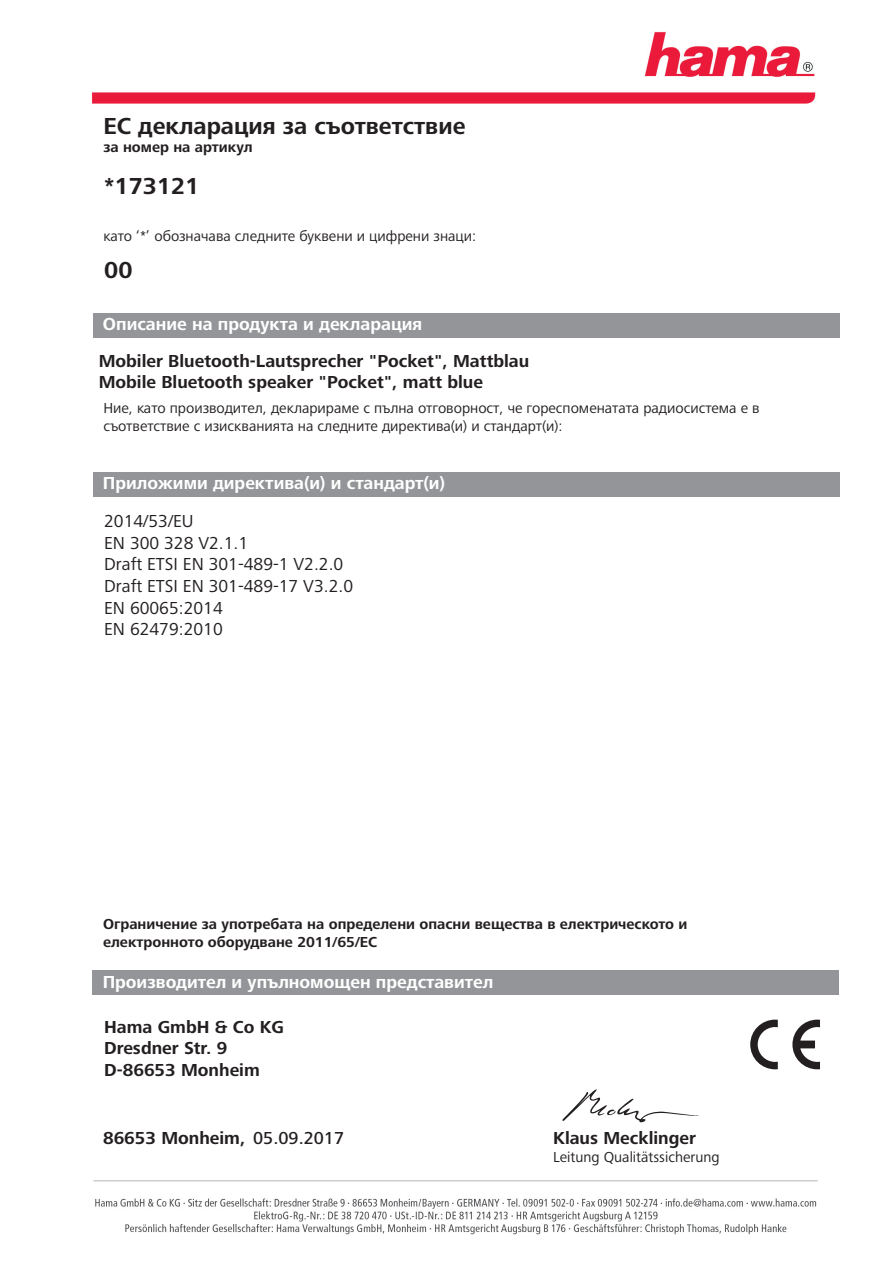
<style>
.page{position:relative;width:893px;height:1263px;background:#fff}
.page>*{position:absolute;margin:0;border:0;box-sizing:border-box;transform-origin:0 0}
.t1{font:700 24px "+STSKSF Frutiger Next LTW1 G";color:#231f20}
.t2{font:700 24px "+TFBJBY Frutiger Next LTW1 G";color:#231f20}
.t3{font:700 18px/21.6px "+STSKSF Frutiger Next LTW1 G";color:#231f20}
.t4{font:18px/21.6px "+PASRLL Frutiger Next LTW1 G";color:#231f20}
.t5{font:700 18px "+STSKSF Frutiger Next LTW1 G";color:#fff}
.t6{font:700 16.2px "+OVKMUM Arial";letter-spacing:.01em;color:#000001}
.t7{font:15px/18px "+STODMQ Frutiger Next LTW1 G";color:#231f20}
.t8{font:700 15px/18px "+STSKSF Frutiger Next LTW1 G";color:#231f20}
.s1{font-family:"+PRBDGT Frutiger Next LTW1 G";font-weight:500}
</style>
<div class="page">
<img style="left:92px;top:31px;width:724px;height:72px">
<img style="left:93px;top:1180px;width:725px;height:55px">
<div style="left:93px;top:313px;width:746px;height:25px;background:#939598"></div>
<div style="left:93px;top:472px;width:746px;height:25px;background:#939598"></div>
<div style="left:92px;top:970px;width:747px;height:25px;background:#939598"></div>
<svg style="left:750px;top:1020px;width:70px;height:49px"></svg>
<svg style="left:562px;top:1089px;width:137px;height:34px"></svg>
<h1 class="t1" style="left:103px;top:113px;width:363px">ЕС декларация за съответствие</h1>
<p class="t8" style="left:103px;top:138px;width:151px">за номер на артикул</p>
<h1 class="t2" style="left:104px;top:177px;width:97px">*173121</h1>
<p class="t7" style="left:103px;top:228px;width:374px">като ‘*’ обозначава следните буквени и цифрени знаци:</p>
<h1 class="t2" style="left:104px;top:260px;width:30px">00</h1>
<p class="t5" style="left:103px;top:314px;width:321px">Описание на продукта и декларация</p>
<p class="t3" style="left:99px;top:350px;width:432px">Mobiler Bluetooth-Lautsprecher "Pocket", Mattblau<br>Mobile Bluetooth speaker "Pocket", matt blue</p>
<p class="t7" style="left:103px;top:400px;width:657px">Ние, като производител, декларираме с пълна отговорност, че гореспоменатата радиосистема е в съответствие с изискванията на следните директива(и) и стандарт(и):</p>
<p class="t5" style="left:103px;top:474px;width:343px">Приложими директива(и) и стандарт(и)</p>
<p class="t4" style="left:104px;top:511px;width:250px">2014/53/EU<br>EN 300 328 V2.1.1<br>Draft ETSI EN 301-489-1 V2.2.0<br>Draft ETSI EN 301-489-17 V3.2.0<br>EN 60065:2014<br>EN 62479:2010</p>
<p class="t8" style="left:103px;top:915px;width:586px">Ограничение за употребата на определени опасни вещества в електрическото и електронното оборудване 2011/65/ЕС</p>
<p class="t5" style="left:103px;top:972px;width:392px">Производител и упълномощен представител</p>
<p class="t3" style="left:104px;top:1016px;width:181px">Hama GmbH &amp; Co KG<br>Dresdner Str. 9<br>D-86653 Monheim</p>
<p class="t3" style="left:103px;top:1128px;width:242px">86653 Monheim, <span class="s1">05.09.2017</span></p>
<p class="t3" style="left:553px;top:1128px;width:144px">Klaus Mecklinger</p>
<p class="t7" style="left:553px;top:1149px;width:168px">Leitung Qualitätssicherung</p>
<p class="t6" style="left:586px;top:1154px;width:215px">Leitung Qualitätssicherung</p>
</div>
